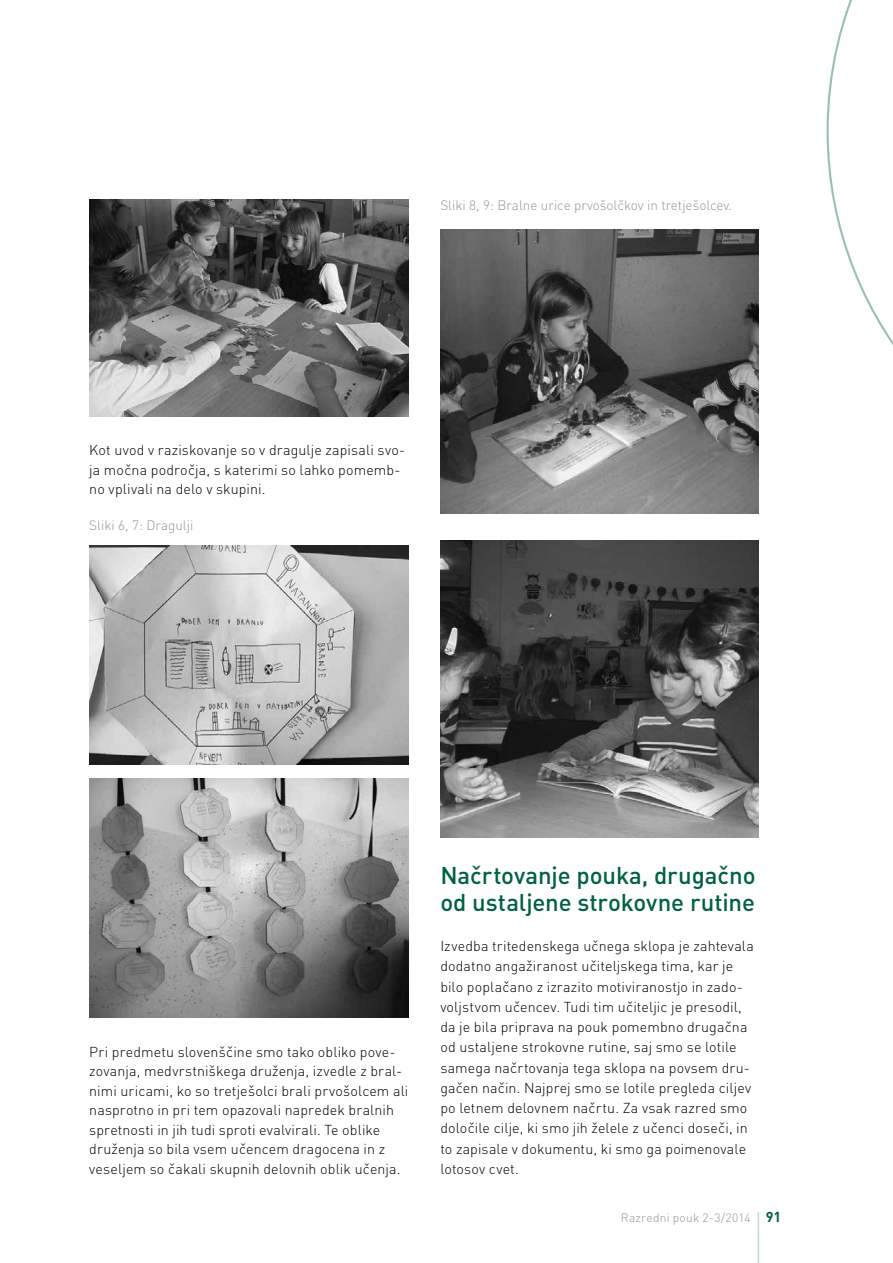
<style>
.page{position:relative;width:893px;height:1263px;background:#fff}
.page>*{position:absolute;margin:0;border:0;box-sizing:border-box;transform-origin:0 0}
.t1{font:24px/26.2px "DINCE Medium Alternate";letter-spacing:-.005em;color:#006241}
.t2{font:300 14.25px/20.2px "DINP";letter-spacing:.01em;color:#000}
.t3{font:300 13.5px "DINP";color:#939598}
.t4{font:300 12px "DINP";letter-spacing:.02em;color:#939598}
.s1{font-weight:700;font-size:14.25px;color:#006241}
</style>
<div class="page">
<svg style="left:826px;top:0;width:67px;height:345px"></svg>
<hr style="left:758px;top:1212px;width:1px;height:51px;background:#bfd8cf">
<img style="left:89px;top:200px;width:319px;height:216px">
<img style="left:89px;top:545px;width:319px;height:219px">
<img style="left:89px;top:778px;width:319px;height:240px">
<img style="left:440px;top:230px;width:319px;height:284px">
<img style="left:440px;top:541px;width:319px;height:297px">
<p class="t3" style="left:440px;top:197px;width:293px">Sliki 8, 9: Bralne urice prvošolčkov in tretješolcev.</p>
<p class="t2" style="left:89px;top:440px;width:317px;line-height:19.5px">Kot uvod v raziskovanje so v dragulje zapisali svo&shy;ja močna področja, s katerimi so lahko pomemb&shy;no vplivali na delo v skupini.</p>
<p class="t3" style="left:89px;top:517px;width:106px">Sliki 6, 7: Dragulji</p>
<p class="t2" style="left:89px;top:1042px;width:321px;line-height:19.5px">Pri predmetu slovenščine smo tako obliko pove&shy;zovanja, medvrstniškega druženja, izvedle z bral&shy;nimi uricami, ko so tretješolci brali prvošolcem ali nasprotno in pri tem opazovali napredek bralnih spretnosti in jih tudi sproti evalvirali. Te oblike druženja so bila vsem učencem dragocena in z veseljem so čakali skupnih delovnih oblik učenja.</p>
<h1 class="t1" style="left:440px;top:861px;width:317px">Načrtovanje pouka, drugačno od ustaljene strokovne rutine</h1>
<p class="t2" style="left:440px;top:935px;width:315px">Izvedba tritedenskega učnega sklopa je zahtevala dodatno angažiranost učiteljskega tima, kar je bilo poplačano z izrazito motiviranostjo in zado&shy;voljstvom učencev. Tudi tim učiteljic je presodil, da je bila priprava na pouk pomembno drugačna od ustaljene strokovne rutine, saj smo se lotile samega načrtovanja tega sklopa na povsem dru&shy;gačen način. Najprej smo se lotile pregleda ciljev po letnem delovnem načrtu. Za vsak razred smo določile cilje, ki smo jih želele z učenci doseči, in to zapisale v dokumentu, ki smo ga poimenovale lotosov cvet.</p>
<p class="t4" style="left:621px;top:1210px;width:162px">Razredni pouk 2-3/2014 <span class="s1">91</span></p>
</div>
